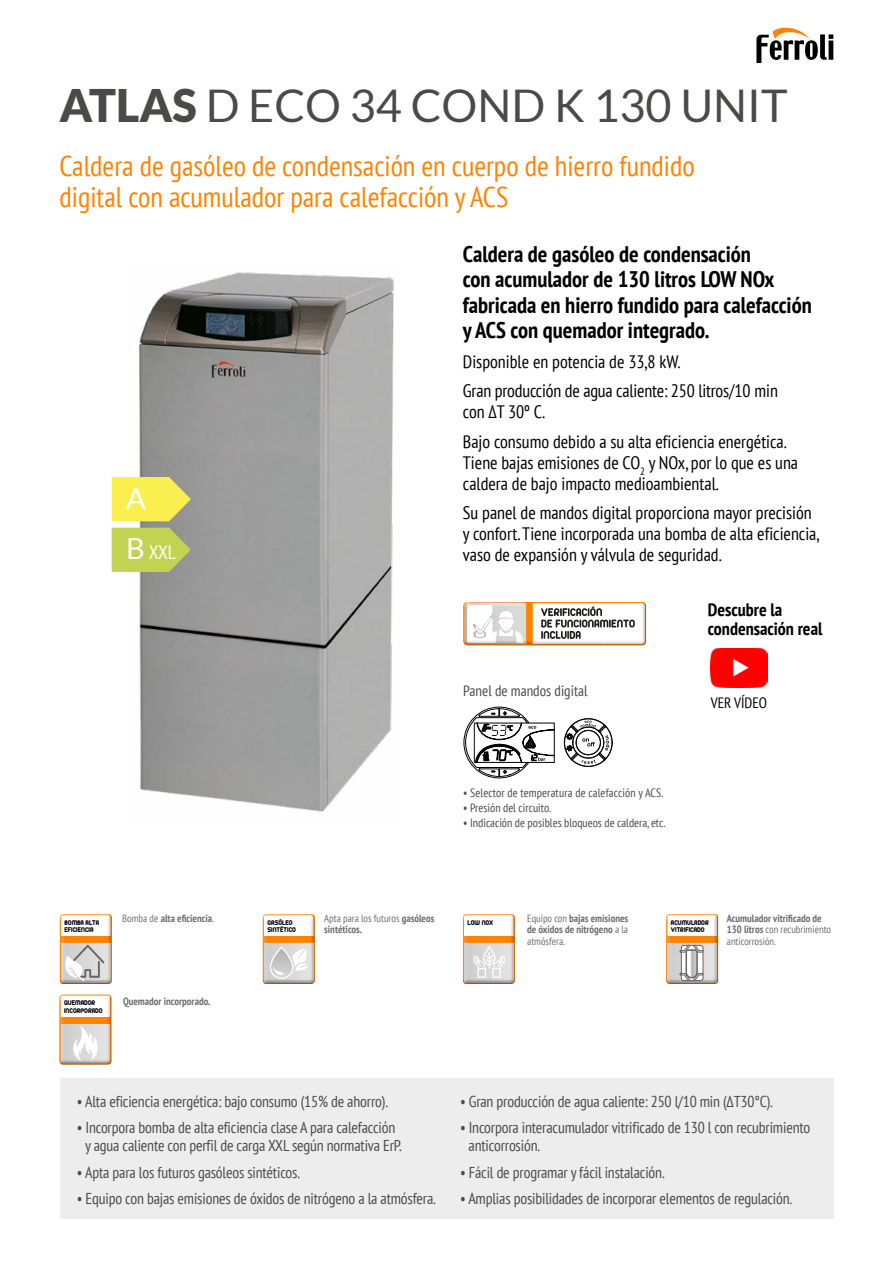
<style>
.page{position:relative;width:893px;height:1263px;background:#fff}
.page>*{position:absolute;margin:0;border:0;box-sizing:border-box;transform-origin:0 0}
.Titulo{font:45px "Lato";color:#4a4a49}
.Titulo-2{font:28.95px "Lato";color:#fff}
.Subtítulo_1{font:condensed 28.5px "PT Sans";color:#ff8300}
.Entradilla{font:700 condensed 22.5px/25.5px "PT Sans";color:#000}
.Txt_tabla_columnas_d{font:condensed 19.5px "PT Sans";color:#fff}
.TEXTO_GENERAL{font:condensed 18px/21px "PT Sans";color:#000}
.Entradilla-2{font:condensed 18px "PT Sans";color:#000}
.TEXTO_GENERAL-2{font:700 condensed 18px "PT Sans";color:#000}
.t1{font:condensed 15.75px/18px "PT Sans";letter-spacing:-.01em;color:#4a4a49;text-align:center}
.Subtítulo_1-2{font:condensed 15px "PT Sans";color:#4a4a49}
.TEXTO_GENERAL-3{font:condensed 15px "PT Sans";color:#000}
.TEXTO_GENERAL-4{font:condensed 12px "PT Sans";color:#4a4a49}
.Texto_sellos{font:700 condensed 10.5px/11.2px "PT Sans";color:#706f6f}
.t2{font:7.5px/7.5px "z Arista";color:#000}
.s1{font-weight:900}
.s2{font-weight:400}
</style>
<div class="page">
<svg style="left:756px;top:28px;width:77px;height:34px"></svg>
<img style="left:129px;top:272px;width:267px;height:540px">
<svg style="left:112px;top:477px;width:79px;height:44px;background:#ece259"></svg>
<svg style="left:112px;top:528px;width:79px;height:44px;background:#bbca5a"></svg>
<div style="left:60px;top:1078px;width:774px;height:140px;background:#ededed"></div>
<svg style="left:463px;top:707px;width:149px;height:71px"></svg>
<svg style="left:666px;top:914px;width:52px;height:70px"></svg>
<svg style="left:60px;top:995px;width:51px;height:69px"></svg>
<svg style="left:263px;top:914px;width:52px;height:70px"></svg>
<svg style="left:60px;top:914px;width:52px;height:70px"></svg>
<svg style="left:463px;top:602px;width:183px;height:43px"></svg>
<img style="left:475px;top:618px;width:16px;height:15px">
<svg style="left:463px;top:914px;width:52px;height:70px"></svg>
<img style="left:710px;top:648px;width:57px;height:40px">
<p class="Titulo" style="left:60px;top:80px;width:730px"><span class="s1">ATLAS</span> D ECO 34 COND K 130 UNIT</p>
<p class="Subtítulo_1" style="left:60px;top:148px;width:637px">Caldera de gasóleo de condensación en cuerpo de hierro fundido</p>
<p class="Subtítulo_1" style="left:60px;top:179px;width:450px">digital con acumulador para calefacción y ACS</p>
<p class="Entradilla" style="left:463px;top:240px;width:350px">Caldera de gasóleo de condensación<br>con acumulador de 130 litros LOW NOx fabricada en hierro fundido para calefacción y ACS con quemador integrado.</p>
<p class="Entradilla-2" style="left:463px;top:350px;width:219px">Disponible en potencia de 33,8 kW.</p>
<p class="TEXTO_GENERAL" style="left:463px;top:380px;width:317px">Gran producción de agua caliente: 250 litros/10 min con ΔT 30º C.</p>
<p class="TEXTO_GENERAL" style="left:463px;top:430px;width:337px">Bajo consumo debido a su alta eficiencia energética.<br>Tiene bajas emisiones de CO<sub>2</sub> y NOx, por lo que es una caldera de bajo impacto medioambiental.</p>
<p class="TEXTO_GENERAL" style="left:463px;top:502px;width:358px">Su panel de mandos digital proporciona mayor precisión y confort. Tiene incorporada una bomba de alta eficiencia,</p>
<p class="Titulo-2" style="left:126px;top:482px;width:21px">A</p>
<p class="Titulo-2" style="left:126px;top:533px;width:20px">B</p>
<p class="Txt_tabla_columnas_d" style="left:149px;top:539px;width:29px">XXL</p>
<p class="TEXTO_GENERAL" style="left:463px;top:544px;width:260px">vaso de expansión y válvula de seguridad.</p>
<p class="Subtítulo_1-2" style="left:463px;top:681px;width:126px">Panel de mandos digital</p>
<p class="TEXTO_GENERAL-4" style="left:463px;top:785px;width:202px">• Selector de temperatura de calefacción y ACS.</p>
<p class="TEXTO_GENERAL-4" style="left:463px;top:800px;width:89px">• Presión del circuito.</p>
<p class="TEXTO_GENERAL-4" style="left:463px;top:815px;width:204px">• Indicación de posibles bloqueos de caldera, etc.</p>
<p class="TEXTO_GENERAL-2" style="left:708px;top:597px;width:76px">Descubre la</p>
<p class="TEXTO_GENERAL-2" style="left:708px;top:617px;width:116px">condensación real</p>
<p class="TEXTO_GENERAL-3" style="left:711px;top:693px;width:58px">VER VÍDEO</p>
<p class="Texto_sellos" style="left:122px;top:912px;width:93px"><span class="s2">Bomba de</span> alta eficiencia<span class="s2">.</span></p>
<p class="Texto_sellos" style="left:727px;top:912px;width:106px">Acumulador vitrificado de<br>130 litros <span class="s2">con recubrimiento anticorrosión.</span></p>
<p class="Texto_sellos" style="left:324px;top:912px;width:112px"><span class="s2">Apta para los futuros</span> gasóleos sintéticos.</p>
<p class="t2" style="left:671px;top:918px;width:39px">ACUMULADOR<br>VITRIFICADO</p>
<p class="Texto_sellos" style="left:527px;top:912px;width:103px;text-align:justify"><span class="s2">Equipo con</span> bajas emisiones de óxidos de nitrógeno <span class="s2">a la atmósfera.</span></p>
<p class="t2" style="left:267px;top:918px;width:30px">GASÓLEO<br>SINTÉTICO</p>
<p class="t2" style="left:65px;top:918px;width:36px">BOMBA ALTA<br>EFICIENCIA</p>
<p class="t2" style="left:468px;top:918px;width:27px">LOW NOX</p>
<p class="t2" style="left:64px;top:999px;width:40px">QUEMADOR<br>INCORPORADO</p>
<p class="Texto_sellos" style="left:123px;top:995px;width:89px">Quemador incorporado.</p>
<p class="t1" style="left:77px;top:1092px;width:312px">• Alta eficiencia energética: bajo consumo (15% de ahorro).</p>
<p class="t1" style="left:77px;top:1118px;width:326px">• Incorpora bomba de alta eficiencia clase A para calefacción y agua caliente con perfil de carga XXL según normativa ErP.</p>
<p class="t1" style="left:77px;top:1163px;width:224px">• Apta para los futuros gasóleos sintéticos.</p>
<p class="t1" style="left:77px;top:1189px;width:360px">• Equipo con bajas emisiones de óxidos de nitrógeno a la atmósfera.</p>
<p class="t1" style="left:460px;top:1092px;width:314px">• Gran producción de agua caliente: 250 l/10 min (ΔT30°C).</p>
<p class="t1" style="left:468px;top:1118px;width:343px;text-align:left;text-indent:-9px">• Incorpora interacumulador vitrificado de 130 l con recubrimiento anticorrosión.</p>
<p class="t1" style="left:460px;top:1163px;width:206px">• Fácil de programar y fácil instalación.</p>
<p class="t1" style="left:460px;top:1189px;width:334px">• Amplias posibilidades de incorporar elementos de regulación.</p>
</div>
